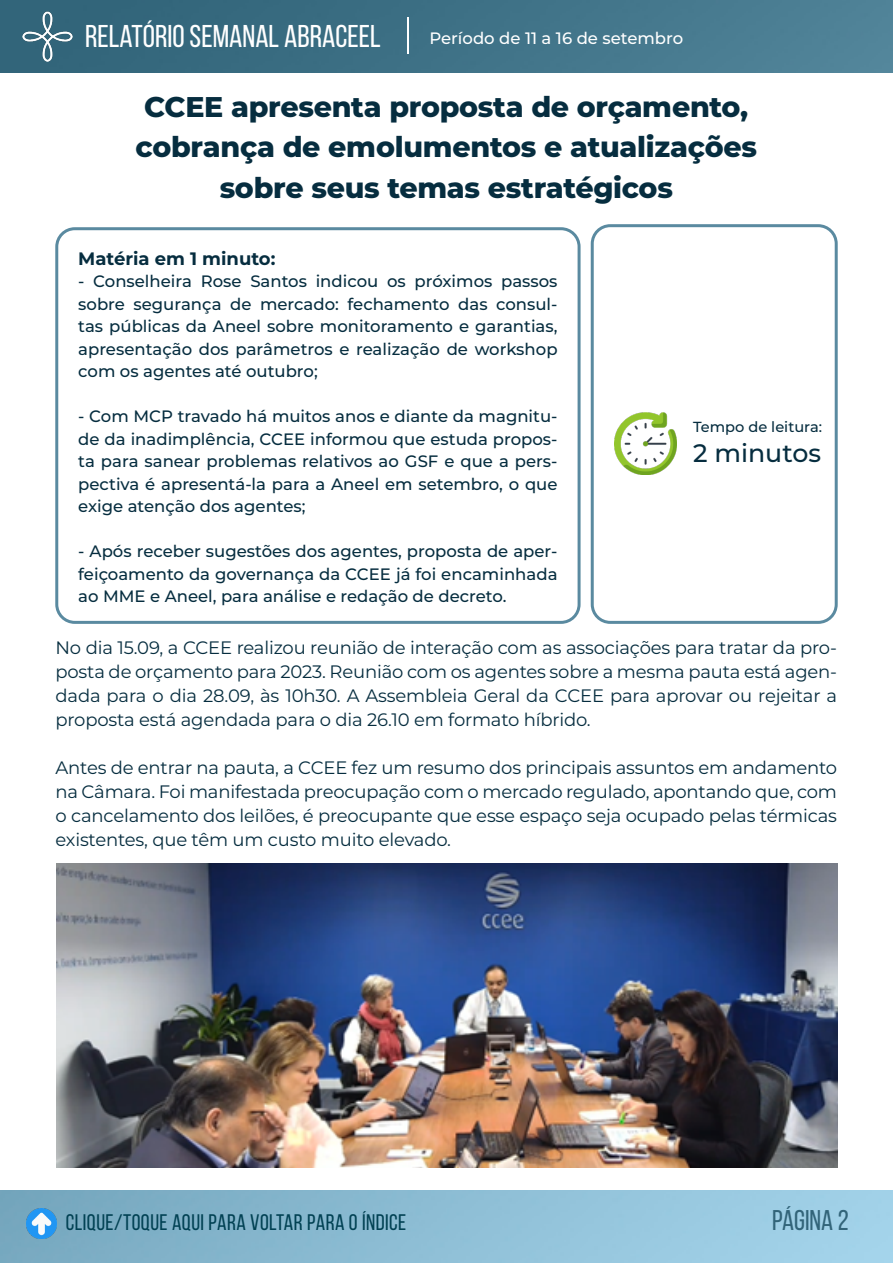
<style>
.page{position:relative;width:893px;height:1263px;background:#fff}
.page>*{position:absolute;margin:0;border:0;box-sizing:border-box;transform-origin:0 0}
.t1{font:31.5px "Bebas Neue";color:#fff}
.t2{font:800 28.5px/40.5px "Montserrat";letter-spacing:-.01em;color:#062d3f;text-align:center}
.t3{font:28.5px "Bebas Neue";color:#326479}
.t4{font:500 25.2px "Montserrat";color:#062d3f}
.t5{font:22.5px "Bebas Neue";letter-spacing:.02em;color:#014153}
.t6{font:18px/24px "Montserrat";letter-spacing:-.01em;color:#062d3f;text-align:justify}
.t7{font:700 18px "Montserrat";color:#062d3f}
.t8{font:500 16.5px/22.5px "Montserrat";color:#062d3f;text-align:justify}
.t9{font:500 16.5px "Montserrat";color:#fff}
.t10{font:500 14.55px "Montserrat";color:#062d3f}
</style>
<div class="page">
<img style="left:0;top:0;width:893px;height:72px">
<img style="left:0;top:1191px;width:892px;height:72px">
<img style="left:23px;top:11px;width:50px;height:50px">
<hr style="left:407px;top:17px;width:2px;height:37px;background:#fff">
<img style="left:27px;top:1209px;width:29px;height:29px">
<div style="left:591px;top:224px;width:247px;height:400px;border:3px solid #5a8aa0;border-radius:18px"></div>
<div style="left:55px;top:227px;width:526px;height:397px;border:3px solid #5a8aa0;border-radius:18px"></div>
<img style="left:614px;top:413px;width:63px;height:62px">
<img style="left:57px;top:863px;width:781px;height:304px">
<h1 class="t1" style="left:85px;top:19px;width:297px">RELATÓRIO SEMANAL ABRACEEL</h1>
<p class="t9" style="left:429px;top:26px;width:255px">Período de 11 a 16 de setembro</p>
<h2 class="t2" style="left:136px;top:85px;width:623px">CCEE apresenta proposta de orçamento, cobrança de emolumentos e atualizações sobre seus temas estratégicos</h2>
<p class="t7" style="left:78px;top:245px;width:199px">Matéria em 1 minuto:</p>
<p class="t8" style="left:78px;top:269px;width:481px">- Conselheira Rose Santos indicou os próximos passos sobre segurança de mercado: fechamento das consul&shy;tas públicas da Aneel sobre monitoramento e garantias, apresentação dos parâmetros e realização de workshop com os agentes até outubro;</p>
<p class="t8" style="left:78px;top:404px;width:481px">- Com MCP travado há muitos anos e diante da magnitu&shy;de da inadimplência, CCEE informou que estuda propos&shy;ta para sanear problemas relativos ao GSF e que a pers&shy;pectiva é apresentá-la para a Aneel em setembro, o que exige atenção dos agentes;</p>
<p class="t8" style="left:78px;top:539px;width:481px">- Após receber sugestões dos agentes, proposta de aper&shy;feiçoamento da governança da CCEE já foi encaminhada ao MME e Aneel, para análise e redação de decreto.</p>
<p class="t10" style="left:693px;top:417px;width:131px">Tempo de leitura:</p>
<h3 class="t4" style="left:693px;top:436px;width:129px">2 minutos</h3>
<p class="t6" style="left:55px;top:635px;width:783px">No dia 15.09, a CCEE realizou reunião de interação com as associações para tratar da pro&shy;posta de orçamento para 2023. Reunião com os agentes sobre a mesma pauta está agen&shy;dada para o dia 28.09, às 10h30. A Assembleia Geral da CCEE para aprovar ou rejeitar a proposta está agendada para o dia 26.10 em formato híbrido.</p>
<p class="t6" style="left:55px;top:755px;width:783px">Antes de entrar na pauta, a CCEE fez um resumo dos principais assuntos em andamento na Câmara. Foi manifestada preocupação com o mercado regulado, apontando que, com o cancelamento dos leilões, é preocupante que esse espaço seja ocupado pelas térmicas existentes, que têm um custo muito elevado.</p>
<h3 class="t5" style="left:66px;top:1210px;width:342px">CLIQUE/TOQUE AQUI PARA VOLTAR PARA O ÍNDICE</h3>
<h2 class="t3" style="left:772px;top:1205px;width:78px">PÁGINA 2</h2>
</div>
